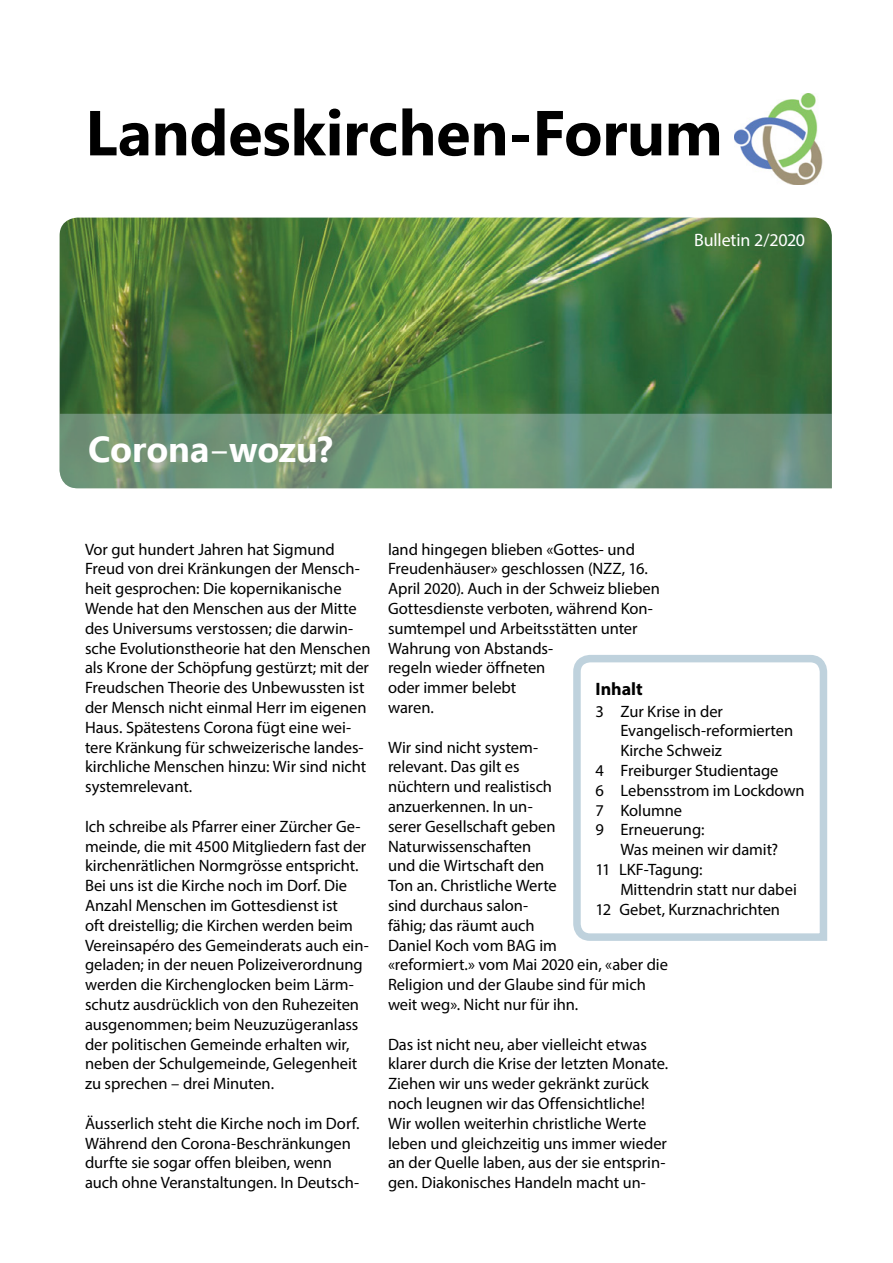
<style>
.page{position:relative;width:893px;height:1263px;background:#fff}
.page>*{position:absolute;margin:0;border:0;box-sizing:border-box;transform-origin:0 0}
.t1{font:700 63.45px "Ebrima";letter-spacing:-.005em;color:#000}
.t2{font:700 36px "Ebrima";letter-spacing:-.005em;color:#fff}
.t3{font:18px "Myriad Pro";letter-spacing:-.01em;color:#fff}
.t4{font:700 18px "Myriad Pro";color:#000}
.t5{font:16.5px/19.8px "Myriad Pro";letter-spacing:-.005em;color:#000}
.s1{font-size:16.2px}
</style>
<div class="page">
<img style="left:60px;top:218px;width:772px;height:196px">
<svg style="left:60px;top:414px;width:772px;height:74px;background:#70957a"></svg>
<svg style="left:573px;top:655px;width:255px;height:286px"></svg>
<img style="left:735px;top:94px;width:88px;height:90px">
<h1 class="t1" style="left:85px;top:86px;width:639px">Landeskirchen-Forum</h1>
<p class="t3" style="left:694px;top:229px;width:112px">Bulletin 2/2020</p>
<h2 class="t2" style="left:88px;top:423px;width:246px">Corona ̶wozu?</h2>
<p class="t5" style="left:85px;top:539px;width:287px">Vor gut hundert Jahren hat Sigmund Freud von drei Kränkungen der Mensch&shy;heit gesprochen: Die kopernikanische Wende hat den Menschen aus der Mitte des Universums verstossen; die darwin&shy;sche Evolutionstheorie hat den Menschen als Krone der Schöpfung gestürzt; mit der Freudschen Theorie des Unbewussten ist der Mensch nicht einmal Herr im eigenen Haus. Spätestens Corona fügt eine wei&shy;tere Kränkung für schweizerische landes&shy;kirchliche Menschen hinzu: Wir sind nicht systemrelevant.</p>
<p class="t5" style="left:85px;top:816px;width:285px">Ich schreibe als Pfarrer einer Zürcher Ge&shy;meinde, die mit 4500 Mitgliedern fast der kirchenrätlichen Normgrösse entspricht.<br>Bei uns ist die Kirche noch im Dorf. Die Anzahl Menschen im Gottesdienst ist<br>oft dreistellig; die Kirchen werden beim Vereinsapéro des Gemeinderats auch ein&shy;geladen; in der neuen Polizeiverordnung werden die Kirchenglocken beim Lärm&shy;schutz ausdrücklich von den Ruhezeiten ausgenommen; beim Neuzuzügeranlass der politischen Gemeinde erhalten wir, neben der Schulgemeinde, Gelegenheit zu sprechen – drei Minuten.</p>
<p class="t5" style="left:85px;top:1113px;width:276px">Äusserlich steht die Kirche noch im Dorf.<br>Während den Corona-Beschränkungen durfte sie sogar offen bleiben, wenn auch ohne Veranstaltungen. In Deutsch-</p>
<p class="t5" style="left:388px;top:539px;width:273px">land hingegen blieben «Gottes- und<br>Freudenhäuser» geschlossen (NZZ, 16.<br>April 2020). Auch in der Schweiz blieben<br>Gottesdienste verboten, während Kon&shy;sumtempel und Arbeitsstätten unter<br>Wahrung von Abstands-<br>regeln wieder öffneten<br>oder immer belebt<br>waren.</p>
<p class="t5" style="left:388px;top:737px;width:282px">Wir sind nicht system-<br>relevant. Das gilt es<br>nüchtern und realistisch<br>anzuerkennen. In un-<br>serer Gesellschaft geben<br>Naturwissenschaften<br>und die Wirtschaft den<br>Ton an. Christliche Werte<br>sind durchaus salon-<br>fähig; das räumt auch<br>Daniel Koch vom BAG im<br>«reformiert.» vom Mai 2020 ein, «aber die<br>Religion und der Glaube sind für mich weit weg». Nicht nur für ihn.</p>
<p class="t5" style="left:388px;top:1034px;width:282px">Das ist nicht neu, aber vielleicht etwas klarer durch die Krise der letzten Monate.<br>Ziehen wir uns weder gekränkt zurück noch leugnen wir das Offensichtliche!<br>Wir wollen weiterhin christliche Werte leben und gleichzeitig uns immer wieder an der Quelle laben, aus der sie entsprin&shy;gen. Diakonisches Handeln macht <span class="s1">un-</span></p>
<p class="t4" style="left:596px;top:677px;width:49px">Inhalt</p>
<p class="t5" style="left:596px;top:701px;width:129px">3 Zur Krise in der</p>
<p class="t5" style="left:620px;top:721px;width:174px">Evangelisch-reformierten</p>
<p class="t5" style="left:620px;top:740px;width:103px">Kirche Schweiz</p>
<p class="t5" style="left:596px;top:760px;width:184px">4 Freiburger Studientage</p>
<p class="t5" style="left:596px;top:780px;width:211px">6 Lebensstrom im Lockdown</p>
<p class="t5" style="left:596px;top:800px;width:88px">7 Kolumne</p>
<p class="t5" style="left:596px;top:820px;width:110px">9 Erneuerung:</p>
<p class="t5" style="left:620px;top:839px;width:159px">Was meinen wir damit?</p>
<p class="t5" style="left:596px;top:859px;width:109px">11 LKF-Tagung:</p>
<p class="t5" style="left:620px;top:879px;width:178px">Mittendrin statt nur dabei</p>
<p class="t5" style="left:596px;top:899px;width:186px">12 Gebet, Kurznachrichten</p>
</div>
